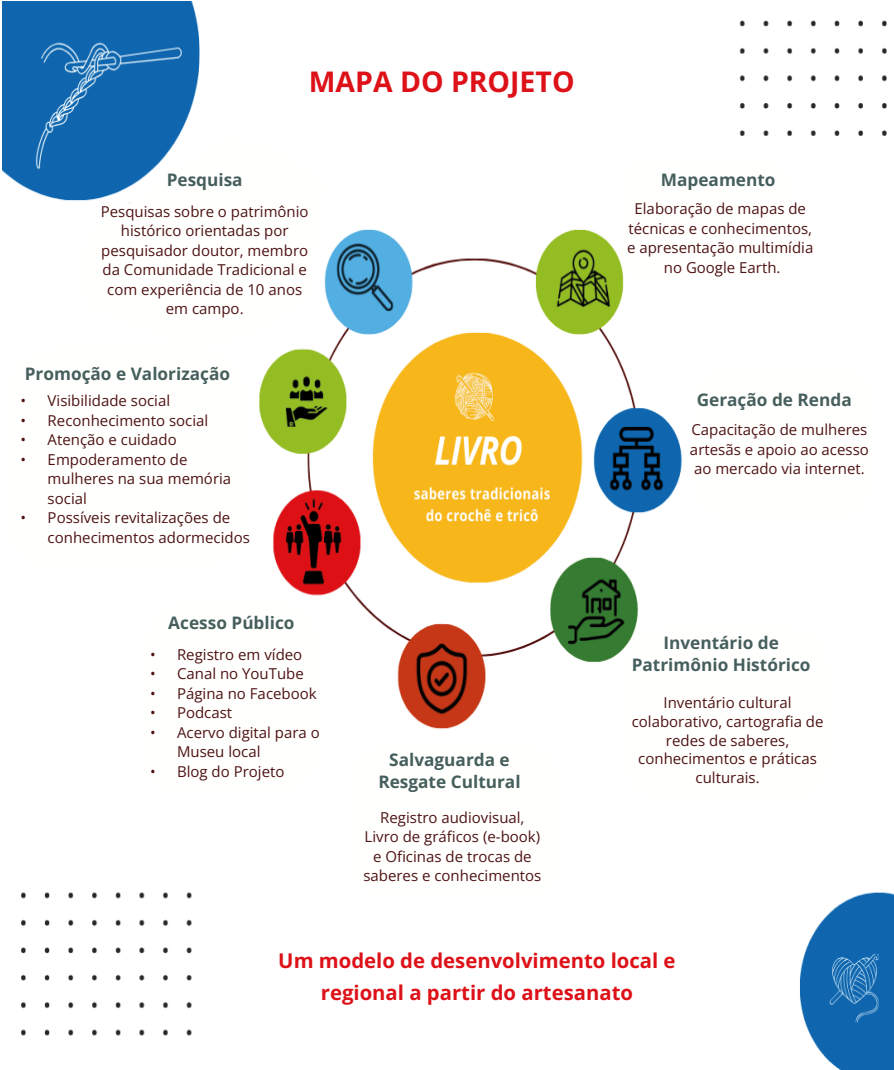
<style>
.page{position:relative;width:894px;height:1070px;background:#fff}
.page>*{position:absolute;margin:0;border:0;box-sizing:border-box;transform-origin:0 0}
.t1{font:28.35px "Open Sans";color:#dd1118}
.t2{font:20.25px/31.5px "Open Sans";color:#dd1118;text-align:center}
.t3{font:17.25px/22.5px "Open Sans";color:#465f5c;text-align:center}
.t4{font:15px/19.5px "Open Sans";color:#4e1313;text-align:center}
</style>
<div class="page">
<img style="left:2px;top:2px;width:892px;height:1068px">
<div style="left:274px;top:925px;width:420px;height:96px;background:#fff"></div>
<div style="left:620px;top:157px;width:172px;height:128px;background:#fffffe;border-radius:35px"></div>
<div style="left:4px;top:346px;width:245px;height:225px;background:#fffffe;border-radius:55px"></div>
<div style="left:625px;top:625px;width:206px;height:180px;background:#fffffe;border-radius:45px"></div>
<div style="left:143px;top:601px;width:176px;height:194px;background:#fffffe;border-radius:43px"></div>
<div style="left:347px;top:742px;width:215px;height:157px;background:#fffffe;border-radius:43px"></div>
<div style="left:692px;top:363px;width:183px;height:156px;background:#fffffe;border-radius:40px"></div>
<svg style="left:77px;top:137px;width:250px;height:207px"></svg>
<div style="left:280px;top:54px;width:319px;height:55px;background:#fff"></div>
<p class="t3" style="left:167px;top:168px;width:78px">Pesquisa</p>
<h1 class="t1" style="left:309px;top:62px;width:267px">MAPA DO PROJETO</h1>
<p class="t4" style="left:101px;top:201px;width:209px">Pesquisas sobre o patrimônio histórico orientadas por pesquisador doutor, membro da Comunidade Tradicional e com experiência de 10 anos em campo.</p>
<p class="t3" style="left:25px;top:362px;width:207px">Promoção e Valorização</p>
<p class="t4" style="left:21px;top:391px;width:151px">• Visibilidade social</p>
<p class="t4" style="left:21px;top:410px;width:189px">• Reconhecimento social</p>
<p class="t4" style="left:21px;top:430px;width:158px">• Atenção e cuidado</p>
<p class="t4" style="left:48px;top:449px;width:185px;text-align:left;text-indent:-27px">• Empoderamento de mulheres na sua memória social</p>
<p class="t4" style="left:48px;top:508px;width:204px;text-align:left;text-indent:-27px">• Possíveis revitalizações de conhecimentos adormecidos</p>
<p class="t3" style="left:168px;top:611px;width:128px">Acesso Público</p>
<p class="t4" style="left:150px;top:644px;width:154px">• Registro em vídeo</p>
<p class="t4" style="left:150px;top:663px;width:155px">• Canal no YouTube</p>
<p class="t4" style="left:150px;top:683px;width:168px">• Página no Facebook</p>
<p class="t4" style="left:150px;top:702px;width:84px">• Podcast</p>
<p class="t4" style="left:177px;top:722px;width:144px;text-align:left;text-indent:-27px">• Acervo digital para o<br>Museu local</p>
<p class="t4" style="left:150px;top:761px;width:136px">• Blog do Projeto</p>
<p class="t3" style="left:378px;top:747px;width:144px">Salvaguarda e<br>Resgate Cultural</p>
<p class="t4" style="left:363px;top:807px;width:180px">Registro audiovisual,<br>Livro de gráficos (e-book) e Oficinas de trocas de saberes e conhecimentos</p>
<p class="t3" style="left:661px;top:168px;width:116px">Mapeamento</p>
<p class="t4" style="left:627px;top:199px;width:188px">Elaboração de mapas de técnicas e conhecimentos, e apresentação multimídia no Google Earth.</p>
<p class="t3" style="left:697px;top:388px;width:157px">Geração de Renda</p>
<p class="t4" style="left:690px;top:420px;width:180px;text-align:justify">Capacitação de mulheres artesãs e apoio ao acesso ao mercado via internet.</p>
<p class="t3" style="left:632px;top:631px;width:180px">Inventário de<br>Patrimônio Histórico</p>
<p class="t4" style="left:632px;top:692px;width:193px;line-height:18.9px">Inventário cultural colaborativo, cartografia de redes de saberes, conhecimentos e práticas culturais.</p>
<h2 class="t2" style="left:278px;top:944px;width:399px">Um modelo de desenvolvimento local e regional a partir do artesanato</h2>
</div>
